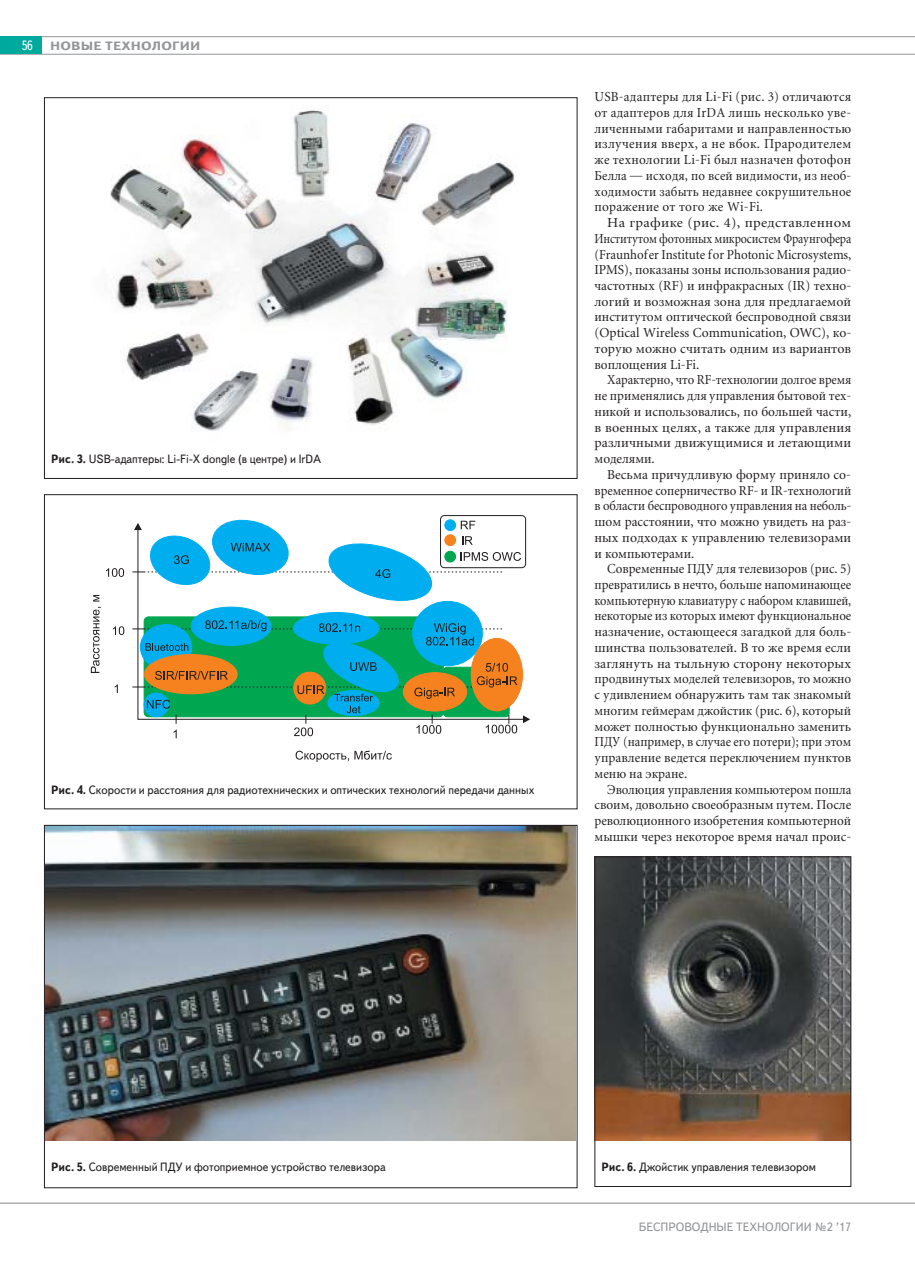
<style>
.page{position:relative;width:915px;height:1263px;background:#fff}
.page>*{position:absolute;margin:0;border:0;box-sizing:border-box;transform-origin:0 0}
.t1{font:13.5px/15.8px "Miniature";letter-spacing:.005em;color:#231f20;text-align:justify;scale:.94 1}
.t2{font:13.5px/15.8px "Miniature";letter-spacing:.005em;color:#231f20;text-align:justify;scale:1.06 1}
.t3{font:13.5px/15.8px "Miniature";letter-spacing:.005em;color:#231f20;text-align:justify;scale:.95 1}
.t4{font:13.5px/15.8px "Miniature";letter-spacing:.005em;color:#231f20;text-align:justify}
.t5{font:13.5px/15.8px "Miniature";letter-spacing:.005em;color:#231f20;text-align:justify;scale:.92 1}
.t6{font:13.5px/15.8px "Miniature";letter-spacing:.005em;color:#231f20;text-align:justify;scale:.93 1}
.t7{font:13.5px "Text Book C";color:#fff;scale:.9 1}
.t8{font:12px "Text Book C";color:#231f20;scale:.95 1}
.t9{font:12px "Text Book C";color:#939598}
.t10{font:700 12px "Text Book C";letter-spacing:.01em;color:#939598;scale:1.17 1}
.s1{font-weight:700}
</style>
<div class="page">
<hr style="left:0;top:1202px;width:914px;height:2px;background:#939598">
<hr style="left:0;top:36px;width:914px;height:1px;background:#939598">
<hr style="left:0;top:54px;width:914px;height:1px;background:#939598">
<div style="left:0;top:37px;width:42px;height:17px;background:#00a99d"></div>
<img style="left:110px;top:110px;width:404px;height:321px">
<svg style="left:137px;top:568px;width:386px;height:52px"></svg>
<div style="left:440px;top:515px;width:86px;height:53px;border:1px solid #231f20;border-radius:4px"></div>
<div style="left:191px;top:607px;width:80px;height:39px;background:#00aeef;border:1px solid #00aeef;border-radius:50%"></div>
<div style="left:293px;top:612px;width:86px;height:32px;background:#00aeef;border:1px solid #00aeef;border-radius:50%"></div>
<div style="left:412px;top:601px;width:70px;height:65px;background:#00aeef;border:1px solid #00aeef;border-radius:50%"></div>
<svg style="left:91px;top:595px;width:10px;height:78px"></svg>
<svg style="left:106px;top:568px;width:18px;height:9px"></svg>
<svg style="left:113px;top:626px;width:11px;height:9px"></svg>
<svg style="left:115px;top:684px;width:3px;height:9px"></svg>
<svg style="left:295px;top:751px;width:96px;height:11px"></svg>
<svg style="left:132px;top:516px;width:389px;height:89px"></svg>
<svg style="left:132px;top:620px;width:398px;height:118px"></svg>
<div style="left:44px;top:494px;width:533px;height:315px;border:1px solid #231f20"></div>
<img style="left:46px;top:827px;width:529px;height:314px">
<img style="left:596px;top:858px;width:253px;height:282px">
<div style="left:594px;top:856px;width:257px;height:331px;border:1px solid #231f20"></div>
<p class="t7" style="left:21px;top:38px;width:14px">56</p>
<p class="t10" style="left:50px;top:39px;width:130px">НОВЫЕ ТЕХНОЛОГИИ</p>
<p class="t8" style="left:51px;top:452px;width:286px"><span class="s1">Рис. 3.</span> USB-адаптеры: Li-Fi-X dongle (в центре) и IrDA</p>
<p class="t8" style="left:51px;top:782px;width:510px"><span class="s1">Рис. 4.</span> Скорости и расстояния для радиотехнических и оптических технологий передачи данных</p>
<p class="t3" style="left:594px;top:90px;width:272px">USB-адаптеры для Li-Fi (рис. 3) отличаются от адаптеров для IrDA лишь несколько уве&shy;личенными габаритами и направленностью излучения вверх, а не вбок. Прародителем же технологии Li-Fi был назначен фотофон Белла — исходя, по всей видимости, из необ&shy;ходимости забыть недавнее сокрушительное поражение от того же Wi-Fi.</p>
<p class="t2" style="left:594px;top:216px;width:244px;text-indent:13px">На графике (рис. 4), представленном Институтом фотонных микросистем Фраунгофера (Fraunhofer Institute for Photonic Microsystems, IPMS), показаны зоны использования радио&shy;частотных (RF) и инфракрасных (IR) техно&shy;логий и возможная зона для предлагаемой институтом оптической беспроводной связи (Optical Wireless Communication, OWC), ко&shy;торую можно считать одним из вариантов воплощения Li-Fi.</p>
<p class="t5" style="left:594px;top:373px;width:280px;text-indent:13px">Характерно, что RF-технологии долгое время не применялись для управления бытовой тех&shy;никой и использовались, по большей части, в военных целях, а также для управления различными движущимися и летающими моделями.</p>
<p class="t4" style="left:594px;top:468px;width:258px;text-indent:13px">Весьма причудливую форму приняло со&shy;временное соперничество RF- и IR-технологий в области беспроводного управления на неболь&shy;шом расстоянии, что можно увидеть на раз&shy;ных подходах к управлению телевизорами и компьютерами.</p>
<p class="t1" style="left:594px;top:562px;width:274px;text-indent:13px">Современные ПДУ для телевизоров (рис. 5) превратились в нечто, больше напоминающее компьютерную клавиатуру с набором клавишей, некоторые из которых имеют функциональное назначение, остающееся загадкой для боль&shy;шинства пользователей. В то же время если заглянуть на тыльную сторону некоторых продвинутых моделей телевизоров, то можно с удивлением обнаружить там так знакомый многим геймерам джойстик (рис. 6), который может полностью функционально заменить ПДУ (например, в случае его потери); при этом управление ведется переключением пунктов меню на экране.</p>
<p class="t6" style="left:594px;top:782px;width:277px;text-indent:13px">Эволюция управления компьютером пошла своим, довольно своеобразным путем. После революционного изобретения компьютерной мышки через некоторое время начал проис-</p>
<p class="t8" style="left:51px;top:1160px;width:353px"><span class="s1">Рис. 5.</span> Современный ПДУ и фотоприемное устройство телевизора</p>
<p class="t8" style="left:601px;top:1160px;width:227px"><span class="s1">Рис. 6.</span> Джойстик управления телевизором</p>
<p class="t9" style="left:638px;top:1220px;width:214px">БЕСПРОВОДНЫЕ ТЕХНОЛОГИИ №2 ’17</p>
</div>
